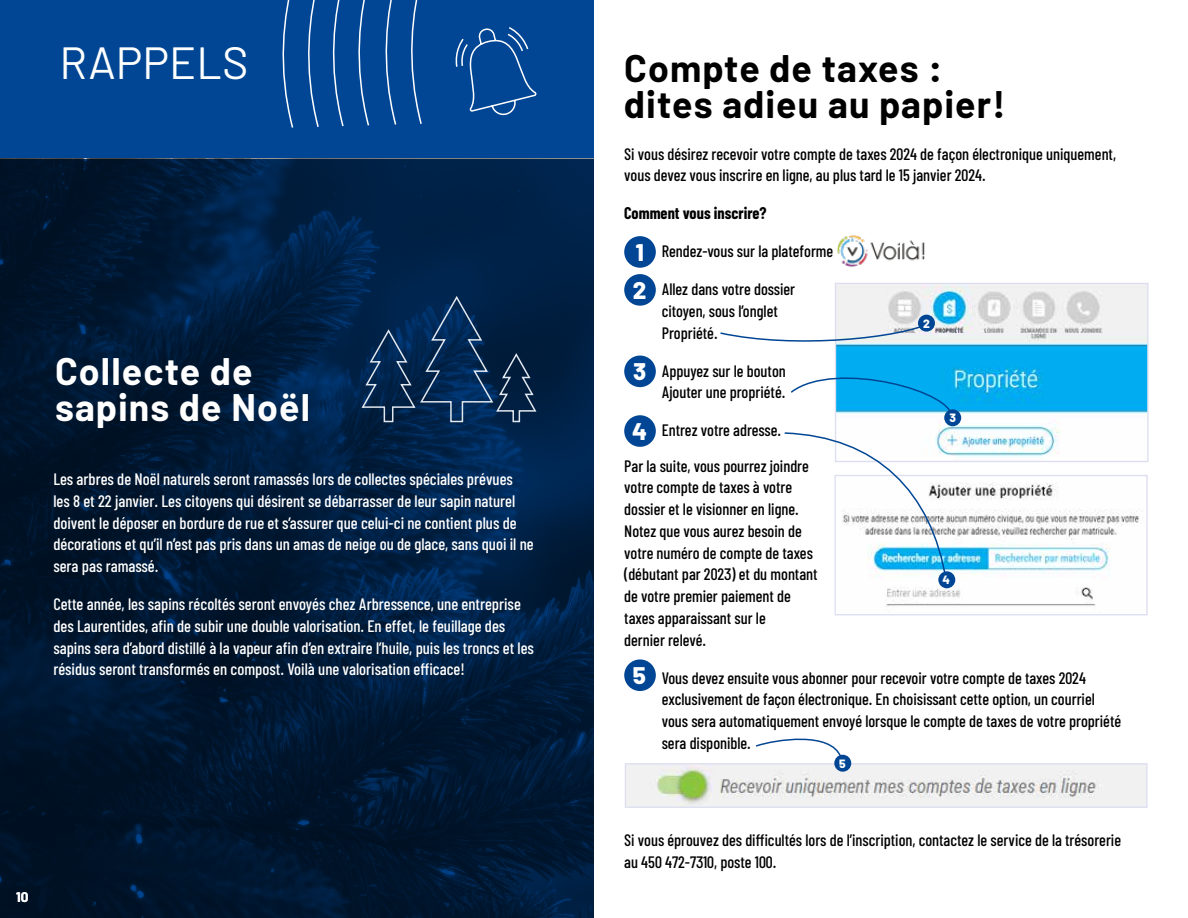
<style>
.page{position:relative;width:1188px;height:918px;background:#fff}
.page>*{position:absolute;margin:0;border:0;box-sizing:border-box;transform-origin:0 0}
.t1{font:45px "Barlow";color:#fff}
.t2{font:700 37.5px/36px "Barlow";letter-spacing:.03em;color:#000}
.t3{font:700 37.5px/36px "Barlow";letter-spacing:.03em;color:#fff}
.t4{font:500 16.5px/21.8px "Barlow Condensed";color:#000}
.t5{font:500 16.5px/21.8px "Barlow Condensed";color:#fff}
.t6{font:700 16.5px "Barlow Condensed";color:#000}
.t7{font:700 13.5px "Barlow";color:#fff}
.t8{font:800 12px "Barlow";color:#fff}
.s1{font-family:"Barlow";font-weight:800;font-size:24px;color:#fff}
</style>
<div class="page">
<div style="left:0;top:0;width:594px;height:918px;background:#014694"></div>
<svg style="left:282px;top:0;width:255px;height:128px"></svg>
<svg style="left:0;top:159px;width:594px;height:759px"></svg>
<svg style="left:360px;top:294px;width:177px;height:129px"></svg>
<div style="left:624px;top:236px;width:32px;height:32px;background:#014694;border-radius:50%"></div>
<img style="left:837px;top:235px;width:88px;height:31px">
<div style="left:624px;top:274px;width:32px;height:32px;background:#014694;border-radius:50%"></div>
<div style="left:624px;top:356px;width:32px;height:31px;background:#014694;border-radius:50%"></div>
<div style="left:624px;top:415px;width:32px;height:32px;background:#014694;border-radius:50%"></div>
<div style="left:624px;top:659px;width:32px;height:32px;background:#014694;border-radius:50%"></div>
<img style="left:837px;top:285px;width:310px;height:172px">
<div style="left:835px;top:283px;width:314px;height:179px;border:1px solid #dddff0"></div>
<img style="left:886px;top:483px;width:254px;height:124px">
<div style="left:834px;top:475px;width:314px;height:140px;border:1px solid #dddff0"></div>
<img style="left:627px;top:765px;width:519px;height:41px">
<div style="left:625px;top:763px;width:523px;height:45px;border:1px solid #dddff0"></div>
<svg style="left:720px;top:320px;width:214px;height:29px"></svg>
<svg style="left:791px;top:359px;width:167px;height:62px"></svg>
<svg style="left:784px;top:432px;width:164px;height:150px"></svg>
<div style="left:918px;top:315px;width:17px;height:17px;background:#014694;border-radius:50%"></div>
<div style="left:944px;top:409px;width:17px;height:17px;background:#014694;border-radius:50%"></div>
<div style="left:938px;top:571px;width:17px;height:17px;background:#014694;border-radius:50%"></div>
<div style="left:834px;top:755px;width:17px;height:17px;background:#014694;border-radius:8px"></div>
<svg style="left:755px;top:738px;width:88px;height:21px"></svg>
<h1 class="t1" style="left:59px;top:35px;width:190px">RAPPELS</h1>
<h2 class="t3" style="left:55px;top:353px;width:257px">Collecte de sapins de Noël</h2>
<p class="t5" style="left:53px;top:468px;width:482px">Les arbres de Noël naturels seront ramassés lors de collectes spéciales prévues<br>les 8 et 22 janvier. Les citoyens qui désirent se débarrasser de leur sapin naturel doivent le déposer en bordure de rue et s’assurer que celui-ci ne contient plus de décorations et qu’il n’est pas pris dans un amas de neige ou de glace, sans quoi il ne sera pas ramassé.</p>
<p class="t5" style="left:53px;top:593px;width:482px">Cette année, les sapins récoltés seront envoyés chez Arbressence, une entreprise des Laurentides, afin de subir une double valorisation. En effet, le feuillage des sapins sera d’abord distillé à la vapeur afin d’en extraire l’huile, puis les troncs et les résidus seront transformés en compost. Voilà une valorisation efficace!</p>
<p class="t7" style="left:16px;top:889px;width:14px">10</p>
<h2 class="t2" style="left:624px;top:50px;width:383px">Compte de taxes : dites adieu au papier!</h2>
<p class="t4" style="left:624px;top:142px;width:493px">Si vous désirez recevoir votre compte de taxes 2024 de façon électronique uniquement, vous devez vous inscrire en ligne, au plus tard le 15 janvier 2024.</p>
<p class="t6" style="left:624px;top:203px;width:144px">Comment vous inscrire?</p>
<p class="t4" style="left:636px;top:240px;width:199px"><span class="s1">1</span> Rendez-vous sur la plateforme</p>
<p class="t4" style="left:662px;top:278px;width:135px;text-indent:-29px"><span class="s1">2</span> Allez dans votre dossier citoyen, sous l’onglet<br>Propriété.</p>
<p class="t4" style="left:633px;top:359px;width:154px;text-align:right"><span class="s1">3</span> Appuyez sur le bouton<br>Ajouter une propriété.</p>
<p class="t4" style="left:624px;top:412px;width:186px;line-height:35.2px;text-indent:8px"><span class="s1">4</span> Entrez votre adresse.<br>Par la suite, vous pourrez joindre</p>
<p class="t4" style="left:624px;top:476px;width:195px">votre compte de taxes à votre dossier et le visionner en ligne.<br>Notez que vous aurez besoin de votre numéro de compte de taxes (débutant par 2023) et du montant de votre premier paiement de taxes apparaissant sur le<br>dernier relevé.</p>
<p class="t4" style="left:662px;top:666px;width:461px;text-indent:-29px"><span class="s1">5</span> Vous devez ensuite vous abonner pour recevoir votre compte de taxes 2024 exclusivement de façon électronique. En choisissant cette option, un courriel vous sera automatiquement envoyé lorsque le compte de taxes de votre propriété sera disponible.</p>
<p class="t8" style="left:923px;top:316px;width:8px">2</p>
<p class="t8" style="left:950px;top:410px;width:8px">3</p>
<p class="t8" style="left:943px;top:572px;width:9px">4</p>
<p class="t8" style="left:839px;top:756px;width:8px">5</p>
<p class="t4" style="left:624px;top:829px;width:498px">Si vous éprouvez des difficultés lors de l’inscription, contactez le service de la trésorerie au 450 472-7310, poste 100.</p>
</div>
